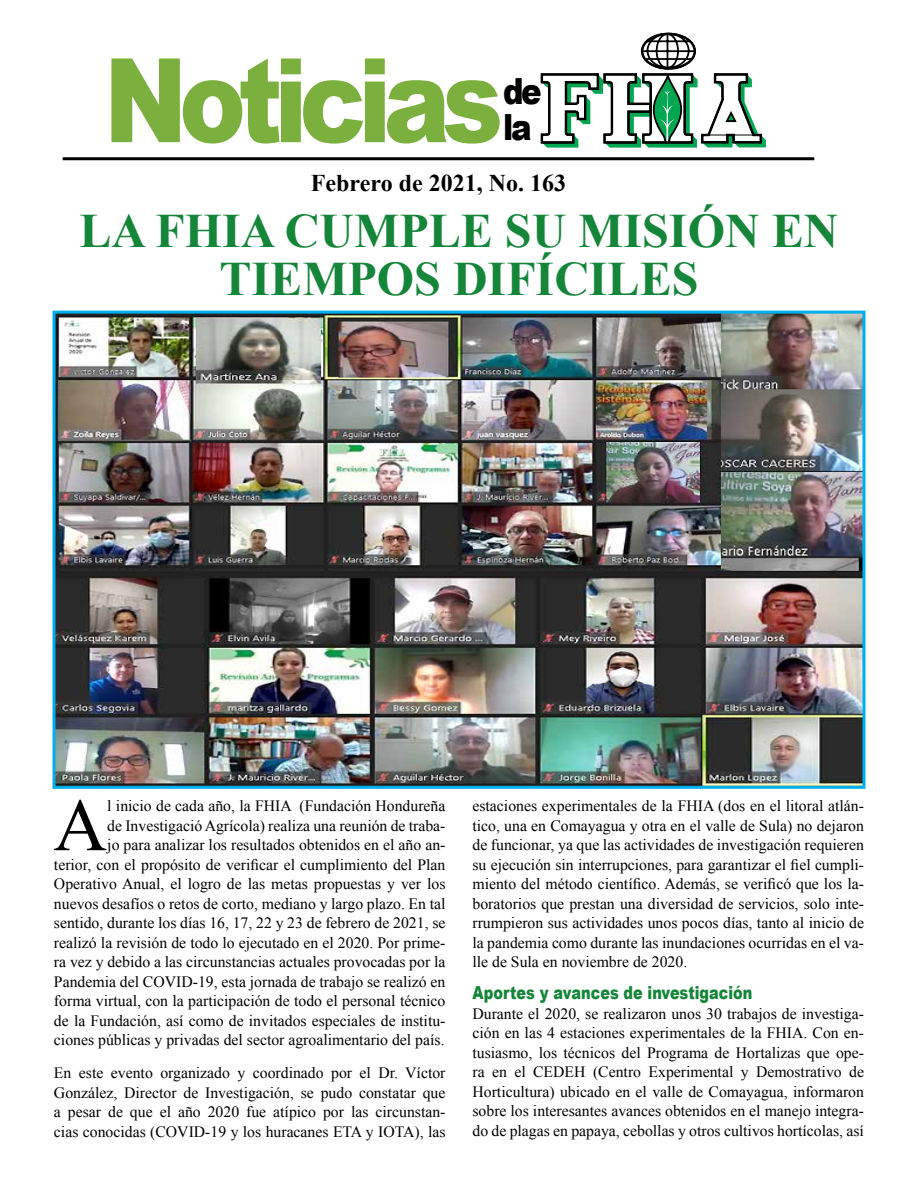
<style>
.page{position:relative;width:918px;height:1188px;background:#fff}
.page>*{position:absolute;margin:0;border:0;box-sizing:border-box;transform-origin:0 0}
.t1{font:900 116.85px "Arial";letter-spacing:-.08em;color:#7bb03f;scale:.85 1}
.t2{font:74.7px "Times New Roman";color:#000}
.t3{font:700 48px/48px "Times New Roman";color:#148539;text-align:center}
.t4{font:900 36px/36px "Arial";color:#000;scale:.85 1}
.t5{font:700 24px "Times New Roman";color:#000}
.t6{font:900 18px "Arial";color:#148539;scale:.8 1}
.t7{font:15.75px/19.5px "Times New Roman";color:#000;text-align:justify}
</style>
<div class="page">
<hr style="left:63px;top:157px;width:751px;height:3px;background:#000">
<svg style="left:540px;top:32px;width:226px;height:116px"></svg>
<hr style="left:708px;top:135px;width:47px;height:1px;background:#000">
<img style="left:56px;top:315px;width:806px;height:470px">
<div style="left:52px;top:311px;width:814px;height:478px;border:3px solid #00aeef"></div>
<h1 class="t1" style="left:104px;top:16px;width:471px">Noticias</h1>
<h3 class="t5" style="left:311px;top:167px;width:257px">Febrero de 2021, No. 163</h3>
<h3 class="t4" style="left:503px;top:72px;width:47px">de la</h3>
<h3 class="t3" style="left:80px;top:206px;width:760px">LA FHIA CUMPLE SU MISIÓN EN<br>TIEMPOS DIFÍCILES</h3>
<h2 class="t2" style="left:53px;top:775px;width:55px">A</h2>
<p class="t7" style="left:54px;top:796px;width:393px;text-align:right">l inicio de cada año, la FHIA (Fundación Hondureña<br>de Investigació Agrícola) realiza una reunión de traba-<br>jo para analizar los resultados obtenidos en el año an-<br>terior, con el propósito de verificar el cumplimiento del Plan Operativo Anual, el logro de las metas propuestas y ver los nuevos desafíos o retos de corto, mediano y largo plazo. En tal sentido, durante los días 16, 17, 22 y 23 de febrero de 2021, se realizó la revisión de todo lo ejecutado en el 2020. Por prime&shy;ra vez y debido a las circunstancias actuales provocadas por la Pandemia del COVID-19, esta jornada de trabajo se realizó en forma virtual, con la participación de todo el personal técnico de la Fundación, así como de invitados especiales de institu&shy;ciones públicas y privadas del sector agroalimentario del país.</p>
<p class="t7" style="left:54px;top:1063px;width:393px">En este evento organizado y coordinado por el Dr. Víctor González, Director de Investigación, se pudo constatar que a pesar de que el año 2020 fue atípico por las circunstan&shy;cias conocidas (COVID-19 y los huracanes ETA y IOTA), las</p>
<p class="t7" style="left:472px;top:796px;width:393px">estaciones experimentales de la FHIA (dos en el litoral atlán&shy;tico, una en Comayagua y otra en el valle de Sula) no dejaron de funcionar, ya que las actividades de investigación requieren su ejecución sin interrupciones, para garantizar el fiel cumpli&shy;miento del método científico. Además, se verificó que los la&shy;boratorios que prestan una diversidad de servicios, solo inte&shy;rrumpieron sus actividades unos pocos días, tanto al inicio de la pandemia como durante las inundaciones ocurridas en el va&shy;lle de Sula en noviembre de 2020.</p>
<p class="t6" style="left:472px;top:980px;width:351px">Aportes y avances de investigación</p>
<p class="t7" style="left:472px;top:1004px;width:393px">Durante el 2020, se realizaron unos 30 trabajos de investiga&shy;ción en las 4 estaciones experimentales de la FHIA. Con en&shy;tusiasmo, los técnicos del Programa de Hortalizas que ope&shy;ra en el CEDEH (Centro Experimental y Demostrativo de Horticultura) ubicado en el valle de Comayagua, informaron sobre los interesantes avances obtenidos en el manejo integra&shy;do de plagas en papaya, cebollas y otros cultivos hortícolas, así</p>
</div>
